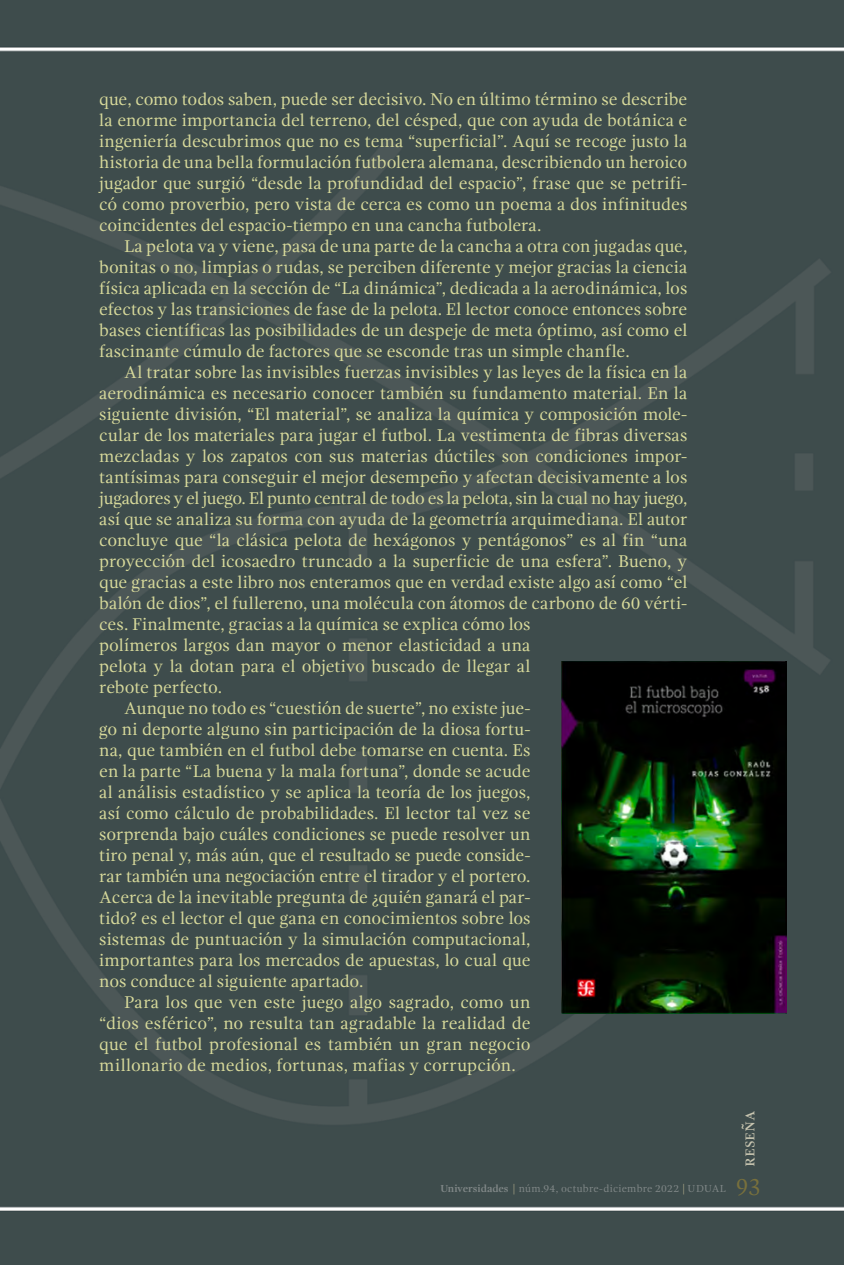
<style>
.page{position:relative;width:844px;height:1265px;background:#fff}
.page>*{position:absolute;margin:0;border:0;box-sizing:border-box;transform-origin:0 0}
.t1{font:24.5px "Gandhi Serif";color:#78703c;scale:.9 1}
.Rs-cuerpo_de_txt{font:17.5px/21px "Gandhi Serif";letter-spacing:-.005em;color:#d8da9b;text-align:justify}
.Rs-1er_parrafo{font:17.5px/21px "Gandhi Serif";letter-spacing:.01em;color:#d8da9b;text-align:justify}
.t2{font:17.5px "Gandhi Serif";color:#c9c6b1}
.mar-universidades_de{font:10.5px "Gandhi Serif";letter-spacing:.025em;color:#818888}
.s1{font-weight:700}
.s2{color:#aea98a}
</style>
<div class="page">
<img style="left:0;top:0;width:843px;height:1265px">
<img style="left:561px;top:662px;width:225px;height:352px">
<p class="Rs-cuerpo_de_txt" style="left:99px;top:89px;width:589px">que, como todos saben, puede ser decisivo. No en último término se describe la enorme importancia del terreno, del césped, que con ayuda de botánica e ingeniería descubrimos que no es tema “superficial”. Aquí se recoge justo la historia de una bella formulación futbolera alemana, describiendo un heroico jugador que surgió “desde la profundidad del espacio”, frase que se petrifi&shy;có como proverbio, pero vista de cerca es como un poema a dos infinitudes coincidentes del espacio-tiempo en una cancha futbolera.</p>
<p class="Rs-cuerpo_de_txt" style="left:99px;top:236px;width:589px;text-indent:25px">La pelota va y viene, pasa de una parte de la cancha a otra con jugadas que, bonitas o no, limpias o rudas, se perciben diferente y mejor gracias la ciencia física aplicada en la sección de “La dinámica”, dedicada a la aerodinámica, los efectos y las transiciones de fase de la pelota. El lector conoce entonces sobre bases científicas las posibilidades de un despeje de meta óptimo, así como el fascinante cúmulo de factores que se esconde tras un simple chanfle.</p>
<p class="Rs-cuerpo_de_txt" style="left:99px;top:362px;width:589px;text-align:left;text-indent:25px">Al tratar sobre las invisibles fuerzas invisibles y las leyes de la física en la aerodinámica es necesario conocer también su fundamento material. En la siguiente división, “El material”, se analiza la química y composición mole&shy;cular de los materiales para jugar el futbol. La vestimenta de fibras diversas mezcladas y los zapatos con sus materias dúctiles son condiciones impor&shy;tantísimas para conseguir el mejor desempeño y afectan decisivamente a los jugadores y el juego. El punto central de todo es la pelota, sin la cual no hay juego, así que se analiza su forma con ayuda de la geometría arquimediana. El autor concluye que “la clásica pelota de hexágonos y pentágonos” es al fin “una proyección del icosaedro truncado a la superficie de una esfera”. Bueno, y que gracias a este libro nos enteramos que en verdad existe algo así como “el balón de dios”, el fullereno, una molécula con átomos de carbono de 60 vérti&shy;ces. Finalmente, gracias a la química se explica cómo los<br>polímeros largos dan mayor o menor elasticidad a una<br>pelota y la dotan para el objetivo buscado de llegar al<br>rebote perfecto.</p>
<p class="Rs-cuerpo_de_txt" style="left:99px;top:698px;width:433px;text-indent:25px">Aunque no todo es “cuestión de suerte”, no existe jue&shy;go ni deporte alguno sin participación de la diosa fortu&shy;na, que también en el futbol debe tomarse en cuenta. Es en la parte “La buena y la mala fortuna”, donde se acude al análisis estadístico y se aplica la teoría de los juegos, así como cálculo de probabilidades. El lector tal vez se sorprenda bajo cuáles condiciones se puede resolver un tiro penal y, más aún, que el resultado se puede conside&shy;rar también una negociación entre el tirador y el portero.<br>Acerca de la inevitable pregunta de ¿quién ganará el par&shy;tido? es el lector el que gana en conocimientos sobre los sistemas de puntuación y la simulación computacional, importantes para los mercados de apuestas, lo cual que nos conduce al siguiente apartado.</p>
<p class="Rs-1er_parrafo" style="left:99px;top:992px;width:432px;text-indent:25px">Para los que ven este juego algo sagrado, como un “dios esférico”, no resulta tan agradable la realidad de que el futbol profesional es también un gran negocio millonario de medios, fortunas, mafias y corrupción.</p>
<p class="mar-universidades_de" style="left:440px;top:1182px;width:287px"><span class="s1">Universidades</span> <span class="s2">|</span> núm.94, octubre-diciembre 2022 <span class="s2">|</span> UDUAL</p>
<p class="t2" style="left:738px;top:1167px;width:58px;rotate:-90deg">reseña</p>
<h1 class="t1" style="left:736px;top:1173px;width:28px">93</h1>
</div>
